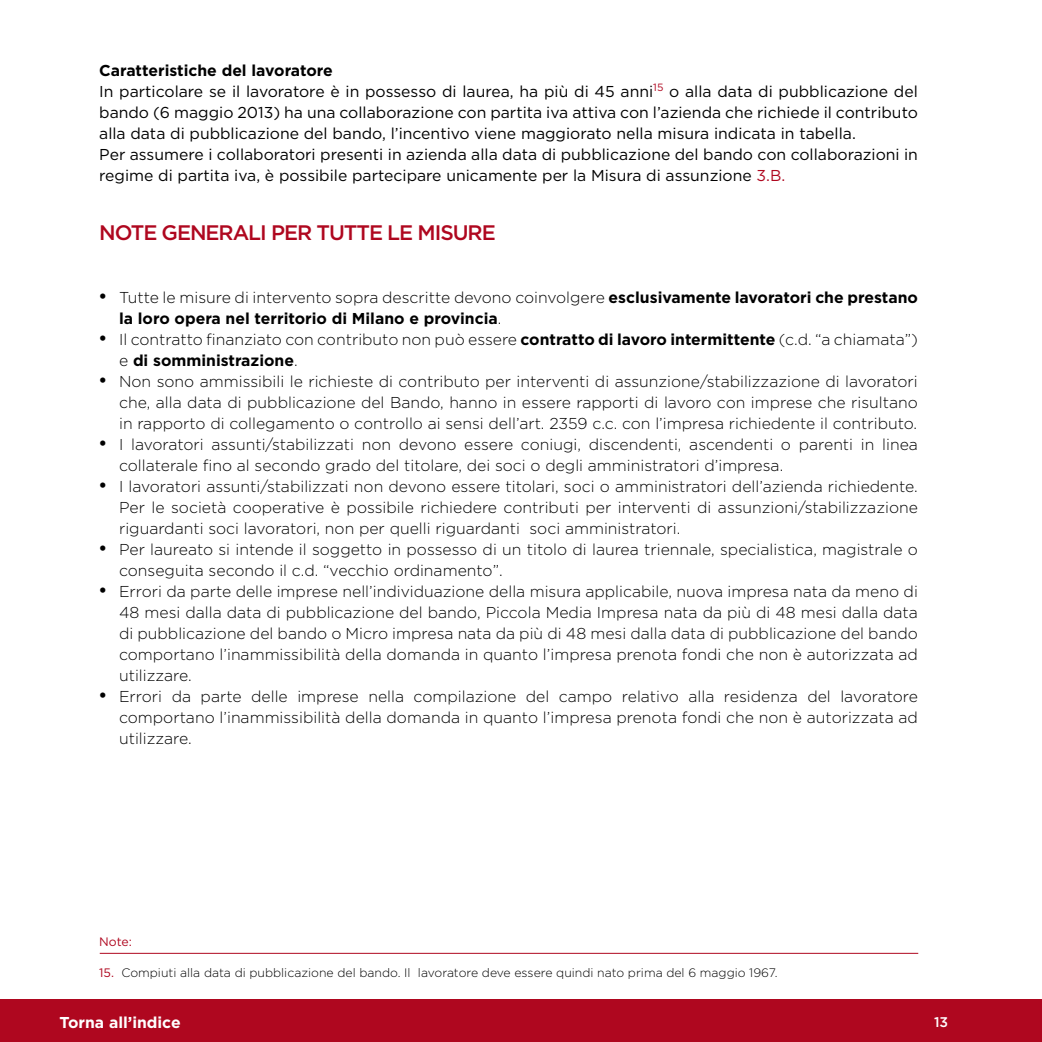
<style>
.page{position:relative;width:1042px;height:1042px;background:#fff}
.page>*{position:absolute;margin:0;border:0;box-sizing:border-box;transform-origin:0 0}
.t1{font:500 21px "Gotham";letter-spacing:-.05em;color:#af071f}
.t2{font:300 15.75px/21px "Gotham";color:#000;text-align:justify}
.t3{font:15.75px/21px "Gotham";color:#000}
.t4{font:700 15.75px/21px "Gotham";color:#000}
.t5{font:700 15.75px "Gotham";color:#fff}
.t6{font:500 14px "Gotham";color:#fff}
.t7{font:300 12.25px "Gotham";color:#000}
.t8{font:12.25px "Gotham";color:#af071f}
.s1{font-weight:700}
.s2{color:#af071f}
.s3{font-family:"Times New Roman";font-weight:400;font-size:21px}
.s4{font-weight:300}
.s5{font-weight:400;color:#af071f}
</style>
<div class="page">
<div style="left:0;top:1000px;width:1042px;height:42px;background:#af071f"></div>
<hr style="left:100px;top:953px;width:818px;height:1px;background:#af071f">
<p class="t3" style="left:99px;top:59px;width:820px"><span class="s1">Caratteristiche del lavoratore<br></span>In particolare se il lavoratore è in possesso di laurea, ha più di 45 anni<sup>15</sup> o alla data di pubblicazione del bando (6 maggio 2013) ha una collaborazione con partita iva attiva con l’azienda che richiede il contributo alla data di pubblicazione del bando, l’incentivo viene maggiorato nella misura indicata in tabella.<br>Per assumere i collaboratori presenti in azienda alla data di pubblicazione del bando con collaborazioni in regime di partita iva, è possibile partecipare unicamente per la Misura di assunzione <span class="s2">3.B.</span></p>
<h1 class="t1" style="left:99px;top:219px;width:398px">NOTE GENERALI PER TUTTE LE MISURE</h1>
<p class="t4" style="left:119px;top:287px;width:800px;text-indent:-20px"><span class="s3">•</span> <span class="s4">Tutte le misure di intervento sopra descritte devono coinvolgere</span> esclusivamente lavoratori che prestano la loro opera nel territorio di Milano e provincia<span class="s4">.</span></p>
<p class="t2" style="left:119px;top:329px;width:800px;text-indent:-20px"><span class="s3">•</span> Il contratto finanziato con contributo non può essere <span class="s1">contratto di lavoro intermittente</span> (c.d. “a chiamata”) e <span class="s1">di somministrazione</span>.</p>
<p class="t2" style="left:119px;top:371px;width:800px;text-indent:-20px"><span class="s3">•</span> Non sono ammissibili le richieste di contributo per interventi di assunzione/stabilizzazione di lavoratori che, alla data di pubblicazione del Bando, hanno in essere rapporti di lavoro con imprese che risultano in rapporto di collegamento o controllo ai sensi dell’art. 2359 c.c. con l’impresa richiedente il contributo.</p>
<p class="t2" style="left:119px;top:434px;width:800px;text-indent:-20px"><span class="s3">•</span> I lavoratori assunti/stabilizzati non devono essere coniugi, discendenti, ascendenti o parenti in linea collaterale fino al secondo grado del titolare, dei soci o degli amministratori d’impresa.</p>
<p class="t2" style="left:119px;top:476px;width:800px;text-indent:-20px"><span class="s3">•</span> I lavoratori assunti/stabilizzati non devono essere titolari, soci o amministratori dell’azienda richiedente.<br>Per le società cooperative è possibile richiedere contributi per interventi di assunzioni/stabilizzazione riguardanti soci lavoratori, non per quelli riguardanti soci amministratori.</p>
<p class="t2" style="left:119px;top:539px;width:800px;text-indent:-20px"><span class="s3">•</span> Per laureato si intende il soggetto in possesso di un titolo di laurea triennale, specialistica, magistrale o conseguita secondo il c.d. “vecchio ordinamento”.</p>
<p class="t2" style="left:119px;top:581px;width:800px;text-indent:-20px"><span class="s3">•</span> Errori da parte delle imprese nell’individuazione della misura applicabile, nuova impresa nata da meno di 48 mesi dalla data di pubblicazione del bando, Piccola Media Impresa nata da più di 48 mesi dalla data di pubblicazione del bando o Micro impresa nata da più di 48 mesi dalla data di pubblicazione del bando comportano l’inammissibilità della domanda in quanto l’impresa prenota fondi che non è autorizzata ad utilizzare.</p>
<p class="t2" style="left:119px;top:686px;width:800px;text-indent:-20px"><span class="s3">•</span> Errori da parte delle imprese nella compilazione del campo relativo alla residenza del lavoratore comportano l’inammissibilità della domanda in quanto l’impresa prenota fondi che non è autorizzata ad utilizzare.</p>
<p class="t8" style="left:99px;top:933px;width:34px">Note:</p>
<p class="t7" style="left:99px;top:965px;width:680px"><span class="s5">15.</span> Compiuti alla data di pubblicazione del bando. Il lavoratore deve essere quindi nato prima del 6 maggio 1967.</p>
<p class="t5" style="left:60px;top:1012px;width:123px">Torna all’indice</p>
<p class="t6" style="left:934px;top:1012px;width:16px">13</p>
</div>
